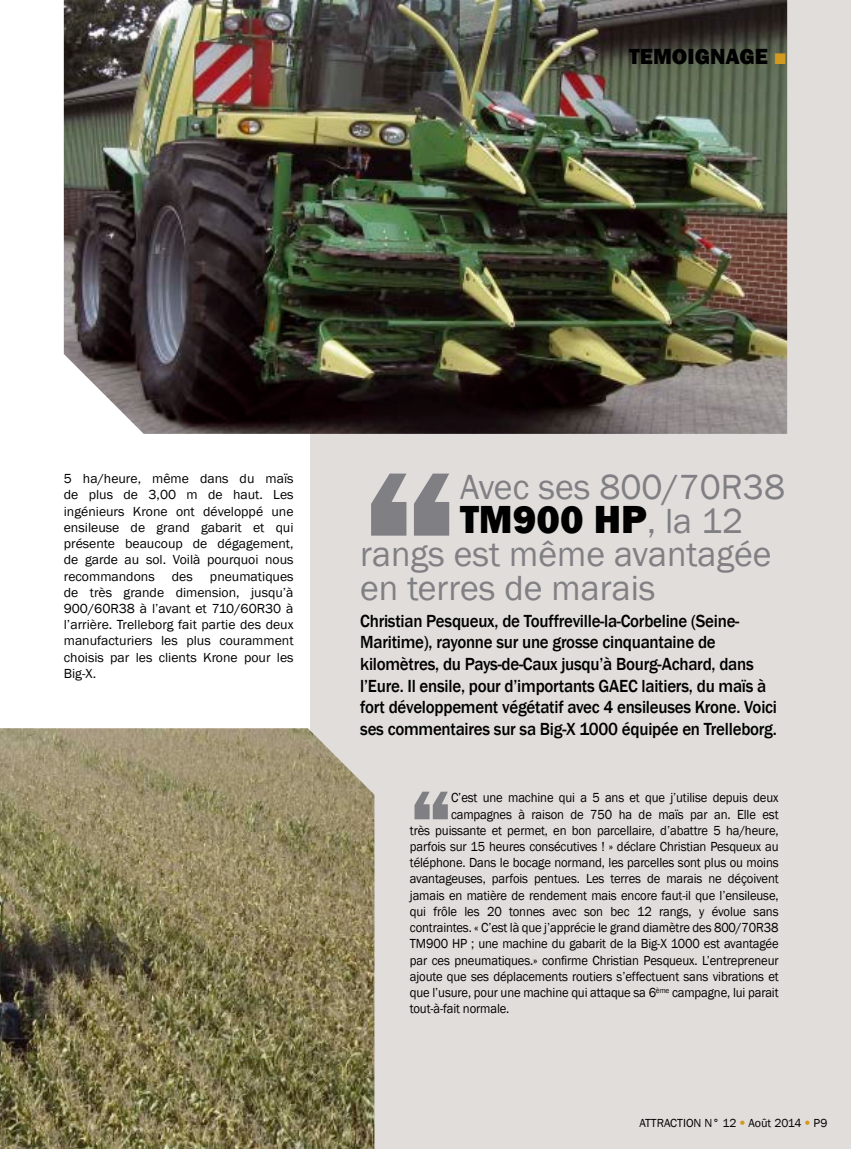
<style>
.page{position:relative;width:851px;height:1149px;background:#fff}
.page>*{position:absolute;margin:0;border:0;box-sizing:border-box;transform-origin:0 0}
.t1{font:800 217.5px "Franklin Gothic";color:#807f83}
.t2{font:800 96.6px "Franklin Gothic";color:#807f83;scale:.96 1}
.t3{font:800 40.2px "Franklin Gothic";color:#000}
.t4{font:35.85px/33.8px "Franklin Gothic";color:#807f83}
.t5{font:800 22.5px "Franklin Gothic";color:#000}
.t6{font:800 22.5px "Franklin Gothic";color:#d39a22}
.t7{font:500 18px/21.6px "Franklin Gothic";letter-spacing:-.015em;color:#000;scale:.94 1}
.t8{font:13.5px "Franklin Gothic";letter-spacing:-.01em;color:#000;scale:.94 1}
.t9{font:13.5px/16.2px "Franklin Gothic";letter-spacing:-.01em;color:#000;text-align:justify}
.t10{font:12px "Franklin Gothic";color:#000}
.s1{font-weight:400;font-size:35.85px;color:#807f83}
.s2{font-family:"Helvetica Neue";font-weight:300;color:#d39a22}
</style>
<div class="page">
<div style="left:310px;top:0;width:540px;height:1148px;background:#e0ddda"></div>
<img style="left:64px;top:0;width:723px;height:434px">
<img style="left:0;top:728px;width:374px;height:420px">
<h3 class="t5" style="left:629px;top:41px;width:15px">TEMOIG</h3>
<h3 class="t5" style="left:710px;top:41px;width:31px">NAGE</h3>
<h3 class="t6" style="left:773px;top:41px;width:15px">■</h3>
<p class="t9" style="left:64px;top:471px;width:231px">5 ha/heure, même dans du maïs de plus de 3,00 m de haut. Les ingénieurs Krone ont développé une ensileuse de grand gabarit et qui présente beaucoup de dégagement, de garde au sol. Voilà pourquoi nous recommandons</p>
<p class="t9" style="left:64px;top:568px;width:231px;text-indent:146px">pneumatiques de très grande dimension, jusqu’à 900/60R38 à l’avant et 710/60R30 à l’arrière. Trelleborg fait partie des deux manufacturiers les plus couramment choisis par les clients Krone pour les Big-X.</p>
<p class="t9" style="left:172px;top:568px;width:22px">des</p>
<h1 class="t1" style="left:360px;top:404px;width:101px">“</h1>
<h3 class="t4" style="left:460px;top:470px;width:326px">Avec ses 800/70R38</h3>
<h3 class="t3" style="left:460px;top:493px;width:285px">TM900 HP<span class="s1">, la 12</span></h3>
<h3 class="t4" style="left:360px;top:538px;width:413px">rangs est même avantagée en terres de marais</h3>
<p class="t7" style="left:360px;top:610px;width:445px">Christian Pesqueux, de Touffreville-la-Corbeline (Seine-Maritime), rayonne sur une grosse cinquantaine de kilomètres, du Pays-de-Caux jusqu’à Bourg-Achard, dans l’Eure. Il ensile, pour d’importants GAEC laitiers, du maïs à fort développement végétatif avec 4 ensileuses Krone. Voici ses commentaires sur sa Big-X 1000 équipée en Trelleborg.</p>
<h2 class="t2" style="left:410px;top:760px;width:46px">“</h2>
<p class="t8" style="left:451px;top:789px;width:350px">C’est une machine qui a 5 ans et que j’utilise depuis deux</p>
<p class="t8" style="left:451px;top:805px;width:350px">campagnes à raison de 750 ha de maïs par an. Elle est</p>
<p class="t8" style="left:410px;top:821px;width:394px">très puissante et permet, en bon parcellaire, d’abattre 5 ha/heure,</p>
<p class="t8" style="left:410px;top:837px;width:394px">parfois sur 15 heures consécutives ! » déclare Christian Pesqueux au</p>
<p class="t8" style="left:410px;top:854px;width:394px">téléphone. Dans le bocage normand, les parcelles sont plus ou moins</p>
<p class="t8" style="left:410px;top:870px;width:394px">avantageuses, parfois pentues. Les terres de marais ne déçoivent</p>
<p class="t8" style="left:410px;top:886px;width:394px">jamais en matière de rendement mais encore faut-il que l’ensileuse,</p>
<p class="t8" style="left:410px;top:902px;width:393px">qui frôle les 20 tonnes avec son bec 12 rangs, y évolue sans</p>
<p class="t8" style="left:410px;top:918px;width:394px">contraintes. « C’est là que j’apprécie le grand diamètre des 800/70R38</p>
<p class="t8" style="left:410px;top:935px;width:394px">TM900 HP ; une machine du gabarit de la Big-X 1000 est avantagée</p>
<p class="t8" style="left:410px;top:951px;width:394px">par ces pneumatiques.» confirme Christian Pesqueux. L’entrepreneur</p>
<p class="t8" style="left:410px;top:967px;width:394px">ajoute que ses déplacements routiers s’effectuent sans vibrations et</p>
<p class="t8" style="left:410px;top:983px;width:394px">que l’usure, pour une machine qui attaque sa 6<sup>ème</sup> campagne, lui parait</p>
<p class="t8" style="left:410px;top:999px;width:107px">tout-à-fait normale.</p>
<p class="t10" style="left:639px;top:1114px;width:189px">ATTRACTION N° 12 <span class="s2">•</span> Août 2014 <span class="s2">•</span> P9</p>
</div>
